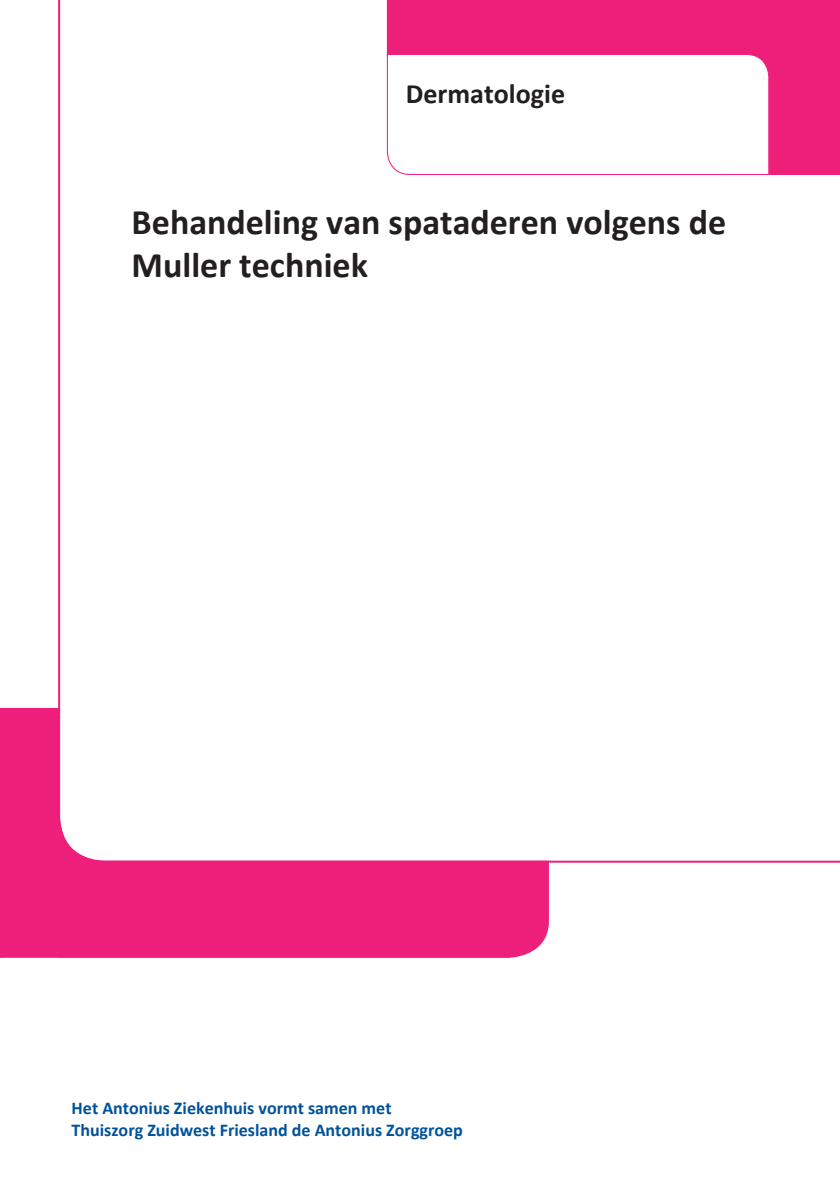
<style>
.page{position:relative;width:840px;height:1191px;background:#fff}
.page>*{position:absolute;margin:0;border:0;box-sizing:border-box;transform-origin:0 0}
.Voorkant_-_behandeli{font:700 36px/43.2px "Calibri";color:#231f20}
.Voorkant_-_afdeling{font:700 28px "Calibri";color:#231f20}
.t1{font:700 18px/21.6px "Calibri";color:#01529a}
</style>
<div class="page">
<div style="left:1px;top:708px;width:547px;height:250px;background:#ee1e7b"></div>
<svg style="left:60px;top:674px;width:488px;height:186px"></svg>
<div style="left:387px;top:0;width:452px;height:174px;background:#ee1e7b"></div>
<svg style="left:386px;top:53px;width:383px;height:122px"></svg>
<hr style="left:58px;top:0;width:2px;height:910px;background:#ee1e7b">
<hr style="left:27px;top:860px;width:812px;height:2px;background:#ee1e7b">
<div style="left:0;top:891px;width:58px;height:67px;background:#ee1e7b"></div>
<p class="Voorkant_-_afdeling" style="left:405px;top:76px;width:161px">Dermatologie</p>
<p class="Voorkant_-_behandeli" style="left:132px;top:200px;width:595px">Behandeling van spataderen volgens de<br>Muller techniek</p>
<p class="t1" style="left:72px;top:1097px;width:392px">Het Antonius Ziekenhuis vormt samen met<br>Thuiszorg Zuidwest Friesland de Antonius Zorggroep</p>
</div>
